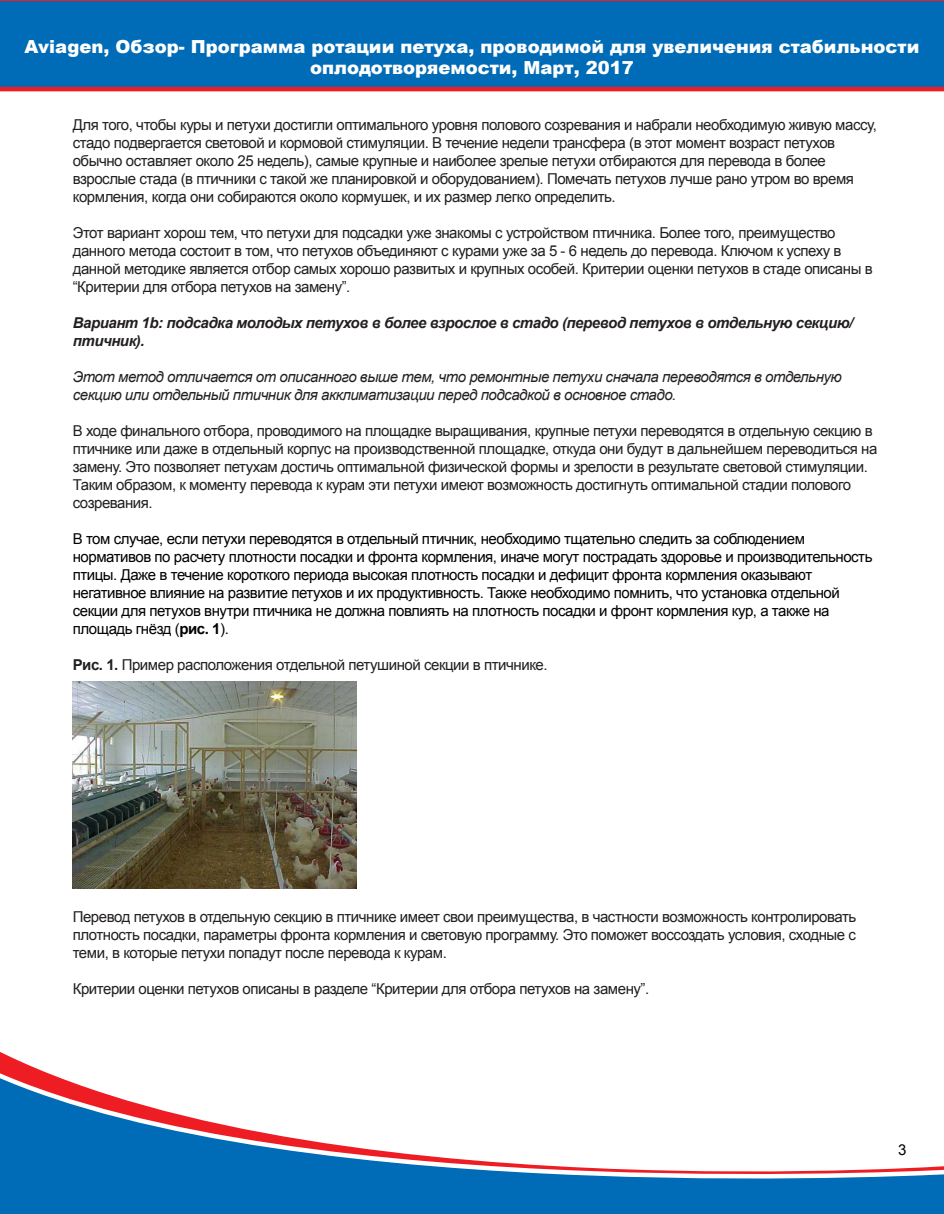
<style>
.page{position:relative;width:944px;height:1214px;background:#fff}
.page>*{position:absolute;margin:0;border:0;box-sizing:border-box;transform-origin:0 0}
.t1{font:900 18px/21.6px "Arial";color:#fff;text-align:center}
.t2{font:15px/18px "Arial";letter-spacing:-.03em;color:#231f20}
.t3{font:15px/18px "Arial";letter-spacing:-.03em;color:#000}
.t4{font:italic 15px/18px "Arial";letter-spacing:-.03em;color:#231f20}
.t5{font:italic 700 15px/18px "Arial";letter-spacing:-.03em;color:#231f20}
.s1{font-weight:700}
</style>
<div class="page">
<svg style="left:0;top:1063px;width:944px;height:151px"></svg>
<svg style="left:0;top:0;width:944px;height:91px;fill:#006bb6"></svg>
<img style="left:73px;top:681px;width:283px;height:207px">
<p class="t1" style="left:24px;top:35px;width:896px">Aviagen, Обзор- Программа ротации петуха, проводимой для увеличения стабильности оплодотворяемости, Март, 2017</p>
<p class="t2" style="left:73px;top:115px;width:805px">Для того, чтобы куры и петухи достигли оптимального уровня полового созревания и набрали необходимую живую массу, стадо подвергается световой и кормовой стимуляции. В течение недели трансфера (в этот момент возраст петухов обычно оставляет около 25 недель), самые крупные и наиболее зрелые петухи отбираются для перевода в более взрослые стада (в птичники с такой же планировкой и оборудованием). Помечать петухов лучше рано утром во время кормления, когда они собираются около кормушек, и их размер легко определить.</p>
<p class="t2" style="left:73px;top:223px;width:801px">Этот вариант хорош тем, что петухи для подсадки уже знакомы с устройством птичника. Более того, преимущество данного метода состоит в том, что петухов объединяют с курами уже за 5 - 6 недель до перевода. Ключом к успеху в данной методике является отбор самых хорошо развитых и крупных особей. Критерии оценки петухов в стаде описаны в “Критерии для отбора петухов на замену”.</p>
<p class="t5" style="left:73px;top:314px;width:782px">Вариант 1b: подсадка молодых петухов в более взрослое в стадо (перевод петухов в отдельную секцию/ птичник).</p>
<p class="t4" style="left:73px;top:367px;width:770px">Этот метод отличается от описанного выше тем, что ремонтные петухи сначала переводятся в отдельную секцию или отдельный птичник для акклиматизации перед подсадкой в основное стадо.</p>
<p class="t2" style="left:73px;top:421px;width:806px">В ходе финального отбора, проводимого на площадке выращивания, крупные петухи переводятся в отдельную секцию в птичнике или даже в отдельный корпус на производственной площадке, откуда они будут в дальнейшем переводиться на замену. Это позволяет петухам достичь оптимальной физической формы и зрелости в результате световой стимуляции.<br>Таким образом, к моменту перевода к курам эти петухи имеют возможность достигнуть оптимальной стадии полового созревания.</p>
<p class="t3" style="left:73px;top:529px;width:801px">В том случае, если петухи переводятся в отдельный птичник, необходимо тщательно следить за соблюдением нормативов по расчету плотности посадки и фронта кормления, иначе могут пострадать здоровье и производительность птицы. Даже в течение короткого периода высокая плотность посадки и дефицит фронта кормления оказывают негативное влияние на развитие петухов и их продуктивность. Также необходимо помнить, что установка отдельной секции для петухов внутри птичника не должна повлиять на плотность посадки и фронт кормления кур, а также на площадь гнёзд (<span class="s1">рис. 1</span>).</p>
<p class="t2" style="left:73px;top:655px;width:476px"><span class="s1">Рис. 1.</span> Пример расположения отдельной петушиной секции в птичнике.</p>
<p class="t2" style="left:73px;top:907px;width:785px;text-align:justify">Перевод петухов в отдельную секцию в птичнике имеет свои преимущества, в частности возможность контролировать плотность посадки, параметры фронта кормления и световую программу. Это поможет воссоздать условия, сходные с теми, в которые петухи попадут после перевода к курам.</p>
<p class="t2" style="left:73px;top:979px;width:578px">Критерии оценки петухов описаны в разделе “Критерии для отбора петухов на замену”.</p>
<p class="t3" style="left:898px;top:1140px;width:10px">3</p>
</div>
